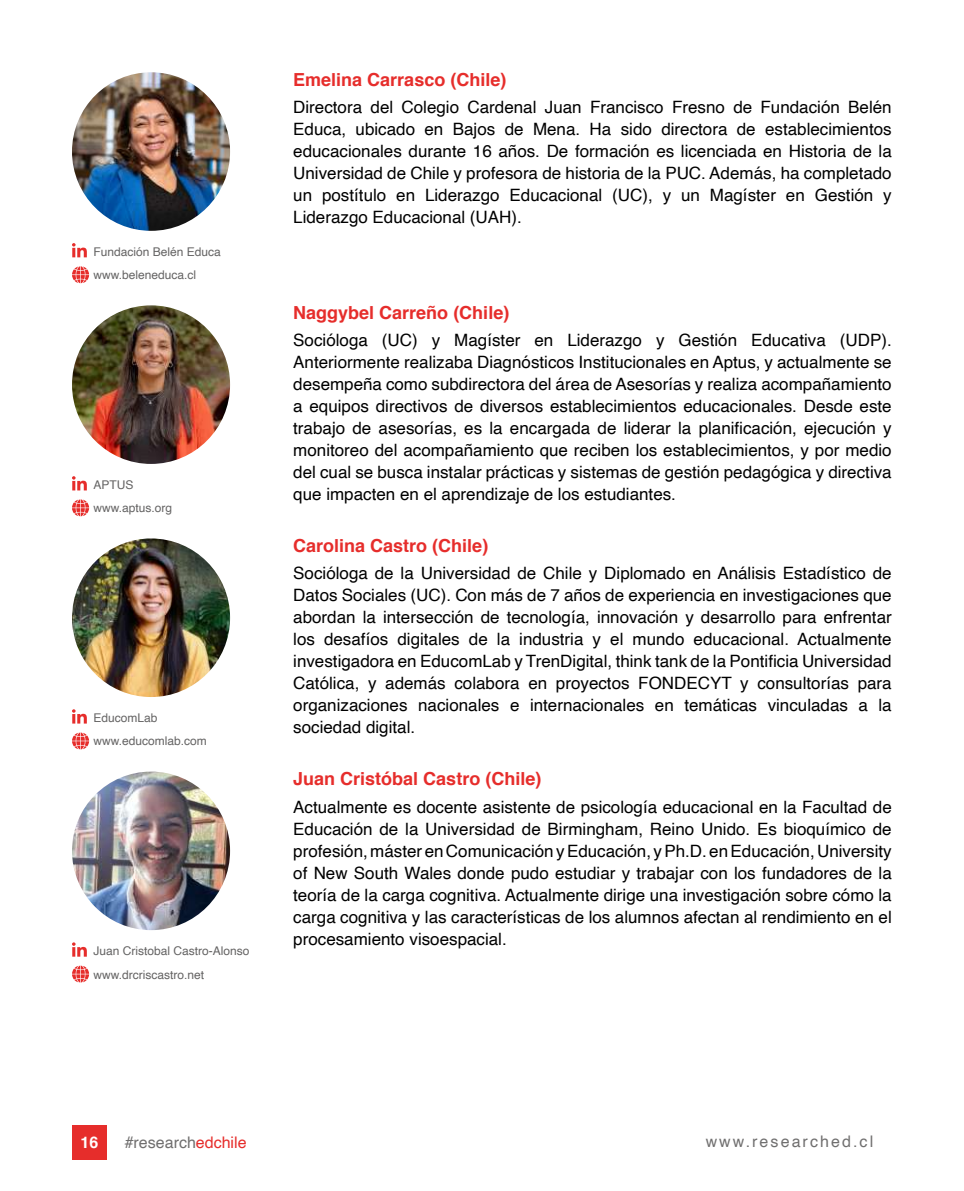
<style>
.page{position:relative;width:964px;height:1191px;background:#fff}
.page>*{position:absolute;margin:0;border:0;box-sizing:border-box;transform-origin:0 0}
.t1{font:700 18px "Helvetica";color:#e62d2b}
.t2{font:17px/22px "Helvetica";color:#000;text-align:justify}
.t3{font:16px "Helvetica";letter-spacing:.13em;color:#706f6f}
.t4{font:16px "Helvetica";color:#706f6f}
.t5{font:700 16px "Helvetica";color:#fff}
.t6{font:12px/23.2px "Helvetica";color:#646363}
.s1{color:#e62d2b}
</style>
<div class="page">
<div style="left:72px;top:1124px;width:35px;height:35px;background:#e62d2b"></div>
<svg style="left:72px;top:266px;width:17px;height:17px"></svg>
<img style="left:72px;top:72px;width:158px;height:159px;border-radius:79px">
<svg style="left:72px;top:243px;width:15px;height:14px"></svg>
<svg style="left:72px;top:499px;width:17px;height:17px"></svg>
<img style="left:72px;top:305px;width:158px;height:159px;border-radius:79px">
<svg style="left:72px;top:476px;width:15px;height:14px"></svg>
<svg style="left:72px;top:965px;width:17px;height:17px"></svg>
<img style="left:72px;top:771px;width:158px;height:159px;border-radius:79px">
<svg style="left:72px;top:942px;width:15px;height:14px"></svg>
<svg style="left:72px;top:732px;width:17px;height:17px"></svg>
<img style="left:72px;top:538px;width:158px;height:159px;border-radius:79px">
<svg style="left:72px;top:709px;width:15px;height:14px"></svg>
<p class="t6" style="left:93px;top:240px;width:129px">Fundación Belén Educa www.beleneduca.cl</p>
<p class="t6" style="left:93px;top:474px;width:80px">APTUS www.aptus.org</p>
<p class="t6" style="left:93px;top:707px;width:115px">EducomLab www.educomlab.com</p>
<p class="t6" style="left:93px;top:940px;width:158px">Juan Cristobal Castro-Alonso www.drcriscastro.net</p>
<p class="t1" style="left:293px;top:65px;width:215px">Emelina Carrasco (Chile)</p>
<p class="t2" style="left:293px;top:97px;width:600px">Directora del Colegio Cardenal Juan Francisco Fresno de Fundación Belén Educa, ubicado en Bajos de Mena. Ha sido directora de establecimientos educacionales durante 16 años. De formación es licenciada en Historia de la Universidad de Chile y profesora de historia de la PUC. Además, ha completado un postítulo en Liderazgo Educacional (UC), y un Magíster en Gestión y Liderazgo Educacional (UAH).</p>
<p class="t1" style="left:293px;top:298px;width:218px">Naggybel Carreño (Chile)</p>
<p class="t2" style="left:293px;top:330px;width:600px">Socióloga (UC) y Magíster en Liderazgo y Gestión Educativa (UDP).<br>Anteriormente realizaba Diagnósticos Institucionales en Aptus, y actualmente se desempeña como subdirectora del área de Asesorías y realiza acompañamiento a equipos directivos de diversos establecimientos educacionales. Desde este trabajo de asesorías, es la encargada de liderar la planificación, ejecución y monitoreo del acompañamiento que reciben los establecimientos, y por medio del cual se busca instalar prácticas y sistemas de gestión pedagógica y directiva que impacten en el aprendizaje de los estudiantes.</p>
<p class="t1" style="left:293px;top:531px;width:197px">Carolina Castro (Chile)</p>
<p class="t2" style="left:293px;top:563px;width:600px">Socióloga de la Universidad de Chile y Diplomado en Análisis Estadístico de Datos Sociales (UC). Con más de 7 años de experiencia en investigaciones que abordan la intersección de tecnología, innovación y desarrollo para enfrentar los desafíos digitales de la industria y el mundo educacional. Actualmente investigadora en EducomLab y TrenDigital, think tank de la Pontificia Universidad Católica, y además colabora en proyectos FONDECYT y consultorías para organizaciones nacionales e internacionales en temáticas vinculadas a la sociedad digital.</p>
<p class="t1" style="left:293px;top:764px;width:250px">Juan Cristóbal Castro (Chile)</p>
<p class="t2" style="left:293px;top:796px;width:600px">Actualmente es docente asistente de psicología educacional en la Facultad de Educación de la Universidad de Birmingham, Reino Unido. Es bioquímico de profesión, máster en Comunicación y Educación, y Ph.D. en Educación, University of New South Wales donde pudo estudiar y trabajar con los fundadores de la teoría de la carga cognitiva. Actualmente dirige una investigación sobre cómo la carga cognitiva y las características de los alumnos afectan al rendimiento en el procesamiento visoespacial.</p>
<p class="t5" style="left:81px;top:1129px;width:19px">16</p>
<p class="t4" style="left:125px;top:1129px;width:123px">#research<span class="s1">edchile</span></p>
<p class="t3" style="left:706px;top:1129px;width:169px">www.researched.cl</p>
</div>
